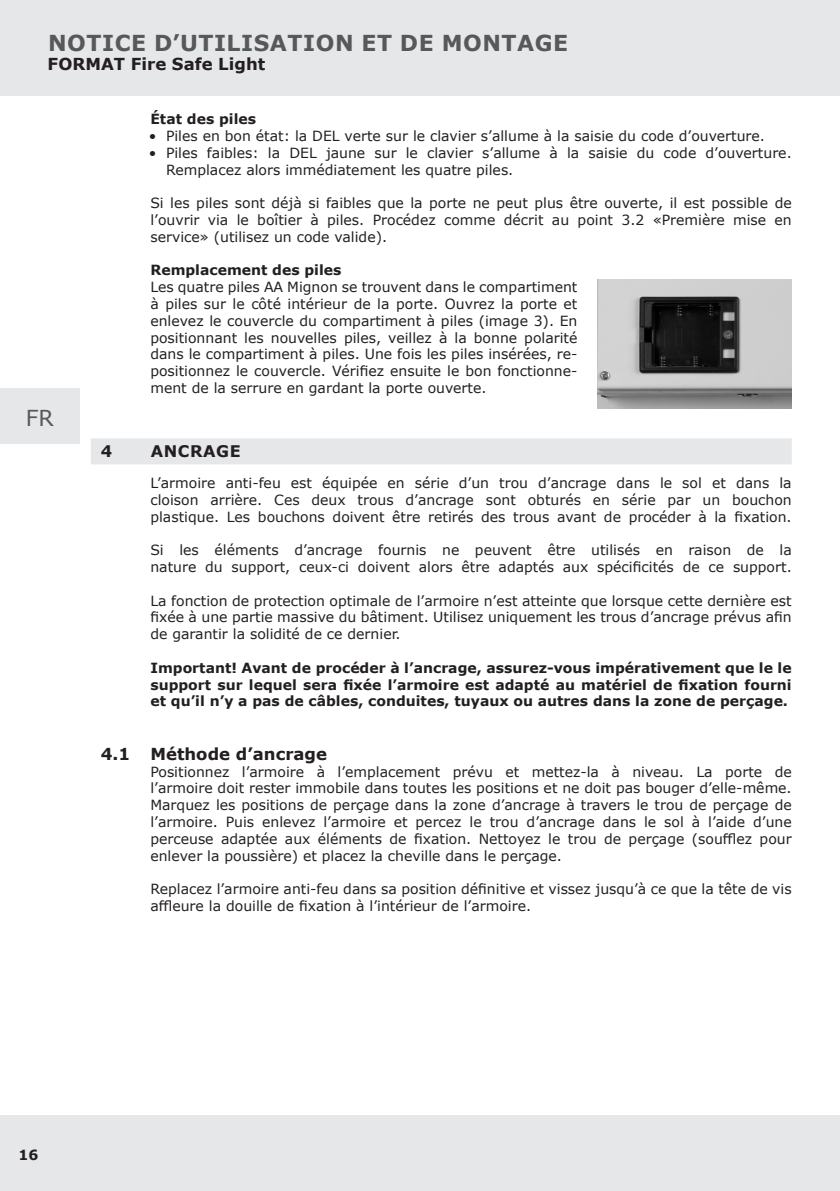
<style>
.page{position:relative;width:840px;height:1191px;background:#fff}
.page>*{position:absolute;margin:0;border:0;box-sizing:border-box;transform-origin:0 0}
.Headline_Titel{font:700 22px "Verdana";letter-spacing:.025em;color:#57585a}
.t1{font:22px "Verdana";color:#57585a}
.Überschriften_im_Satzspiegel{font:700 16.4px "Verdana";color:#231f20}
.Subheadline_Titel{font:700 16.4px "Verdana";color:#231f20}
.Kapitel_mit_Unterlegung_10__black{font:700 16px "Verdana";letter-spacing:.035em;color:#231f20}
.Fließtext{font:14px/16.8px "Verdana";color:#231f20;text-align:justify}
.Fließtext_bold{font:700 14px/16.8px "Verdana";color:#231f20;text-align:justify}
</style>
<div class="page">
<div style="left:0;top:1115px;width:839px;height:76px;background:#e6e7e9"></div>
<div style="left:0;top:0;width:839px;height:95px;background:#e6e7e9"></div>
<div style="left:0;top:388px;width:79px;height:56px;background:#e6e7e9"></div>
<div style="left:91px;top:438px;width:700px;height:26px;background:#e6e7e9"></div>
<img style="left:597px;top:280px;width:194px;height:128px">
<p class="Headline_Titel" style="left:48px;top:27px;width:521px">NOTICE D’UTILISATION ET DE MONTAGE</p>
<p class="Subheadline_Titel" style="left:48px;top:53px;width:219px">FORMAT Fire Safe Light</p>
<p class="t1" style="left:26px;top:403px;width:29px">FR</p>
<p class="Fließtext_bold" style="left:150px;top:110px;width:107px">État des piles</p>
<p class="Fließtext" style="left:149px;top:127px;width:617px">• Piles en bon état: la DEL verte sur le clavier s’allume à la saisie du code d’ouverture.</p>
<p class="Fließtext" style="left:166px;top:144px;width:627px;text-indent:-17px">• Piles faibles: la DEL jaune sur le clavier s’allume à la saisie du code d’ouverture.<br>Remplacez alors immédiatement les quatre piles.</p>
<p class="Fließtext" style="left:150px;top:194px;width:642px">Si les piles sont déjà si faibles que la porte ne peut plus être ouverte, il est possible de l’ouvrir via le boîtier à piles. Procédez comme décrit au point 3.2 «Première mise en service» (utilisez un code valide).</p>
<p class="Fließtext_bold" style="left:150px;top:262px;width:192px">Remplacement des piles</p>
<p class="Fließtext" style="left:150px;top:278px;width:428px">Les quatre piles AA Mignon se trouvent dans le compartiment à piles sur le côté intérieur de la porte. Ouvrez la porte et enlevez le couvercle du compartiment à piles (image 3). En positionnant les nouvelles piles, veillez à la bonne polarité dans le compartiment à piles. Une fois les piles insérées, re&shy;positionnez le couvercle. Vérifiez ensuite le bon fonctionne&shy;ment de la serrure en gardant la porte ouverte.</p>
<p class="Kapitel_mit_Unterlegung_10__black" style="left:101px;top:440px;width:13px">4</p>
<p class="Kapitel_mit_Unterlegung_10__black" style="left:151px;top:440px;width:91px">ANCRAGE</p>
<p class="Fließtext" style="left:150px;top:474px;width:642px">L’armoire anti-feu est équipée en série d’un trou d’ancrage dans le sol et dans la cloison arrière. Ces deux trous d’ancrage sont obturés en série par un bouchon plastique. Les bouchons doivent être retirés des trous avant de procéder à la fixation.</p>
<p class="Fließtext" style="left:150px;top:541px;width:642px">Si les éléments d’ancrage fournis ne peuvent être utilisés en raison de la nature du support, ceux-ci doivent alors être adaptés aux spécificités de ce support.</p>
<p class="Fließtext" style="left:150px;top:592px;width:642px">La fonction de protection optimale de l’armoire n’est atteinte que lorsque cette dernière est fixée à une partie massive du bâtiment. Utilisez uniquement les trous d’ancrage prévus afin de garantir la solidité de ce dernier.</p>
<p class="Fließtext_bold" style="left:150px;top:659px;width:642px">Important! Avant de procéder à l’ancrage, assurez-vous impérativement que le le support sur lequel sera fixée l’armoire est adapté au matériel de fixation fourni et qu’il n’y a pas de câbles, conduites, tuyaux ou autres dans la zone de perçage.</p>
<p class="Überschriften_im_Satzspiegel" style="left:101px;top:742px;width:228px">4.1 Méthode d’ancrage</p>
<p class="Fließtext" style="left:150px;top:763px;width:642px">Positionnez l’armoire à l’emplacement prévu et mettez-la à niveau. La porte de l’armoire doit rester immobile dans toutes les positions et ne doit pas bouger d’elle-même.<br>Marquez les positions de perçage dans la zone d’ancrage à travers le trou de perçage de l’armoire. Puis enlevez l’armoire et percez le trou d’ancrage dans le sol à l’aide d’une perceuse adaptée aux éléments de fixation. Nettoyez le trou de perçage (soufflez pour enlever la poussière) et placez la cheville dans le perçage.</p>
<p class="Fließtext" style="left:150px;top:880px;width:642px">Replacez l’armoire anti-feu dans sa position définitive et vissez jusqu’à ce que la tête de vis affleure la douille de fixation à l’intérieur de l’armoire.</p>
<p class="Fließtext_bold" style="left:19px;top:1146px;width:21px">16</p>
</div>
